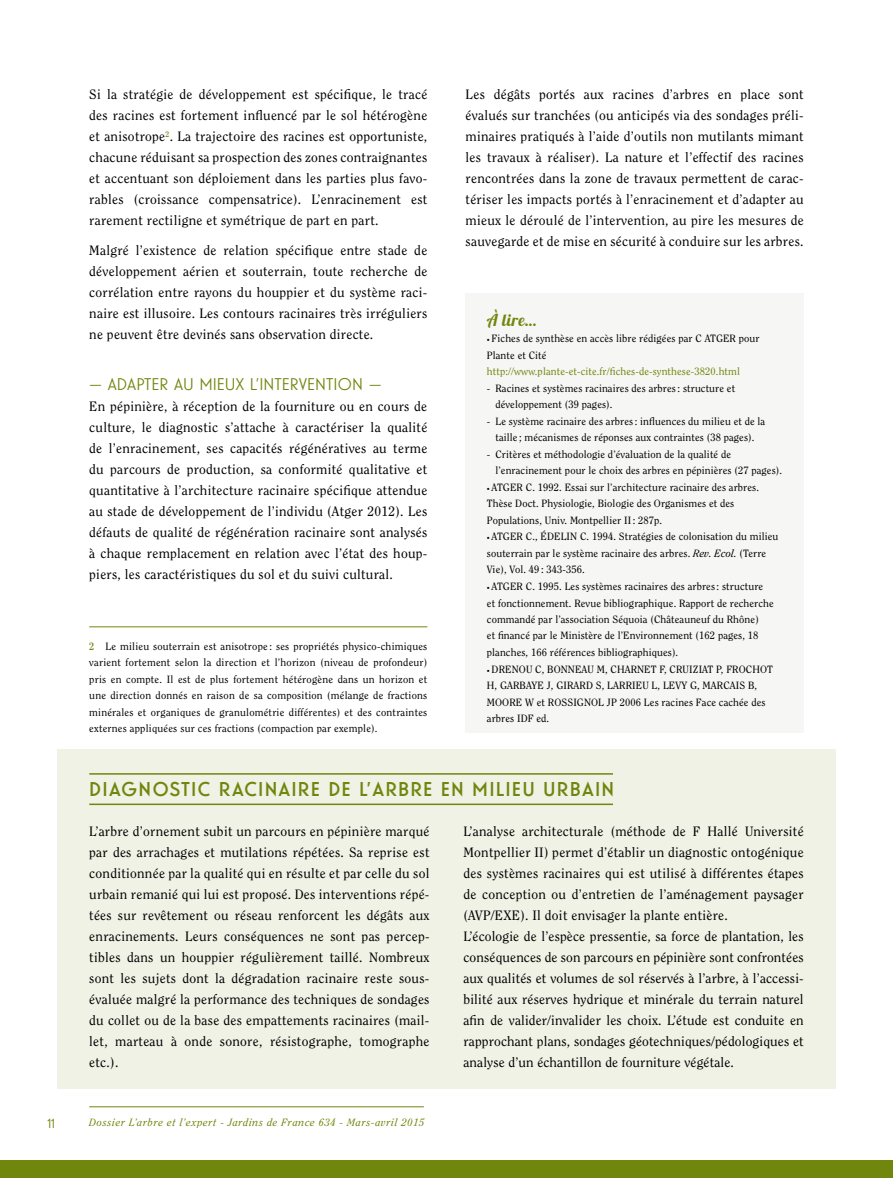
<style>
.page{position:relative;width:893px;height:1178px;background:#fff}
.page>*{position:absolute;margin:0;border:0;box-sizing:border-box;transform-origin:0 0}
.t1{font:500 19.5px "Guildford Pro";letter-spacing:.06em;color:#70860d}
.t2{font:16.5px "Guildford Pro";color:#70860d}
.t3{font:16.5px "Lobster 1.3";color:#70860d}
.t4{font:13.5px/21px "Clearface Std";letter-spacing:.02em;color:#000;text-align:justify}
.t5{font:13.5px "Guildford Pro";color:#70860d}
.t6{font:10.5px/16.5px "Clearface Std";letter-spacing:.01em;color:#000}
.t7{font:italic 10.5px "Clearface Std";letter-spacing:.06em;color:#70860d}
.t8{font:10.5px "Clearface Std";letter-spacing:.01em;color:#70860d}
.s1{font-weight:700;color:#70860d}
.s2{font-style:italic;font-size:6px}
.s3{font-style:italic}
</style>
<div class="page">
<div style="left:0;top:1160px;width:893px;height:18px;background:#70860d"></div>
<hr style="left:89px;top:1106px;width:335px;height:1px;background:#70860d">
<div style="left:466px;top:293px;width:338px;height:440px;background:#f6f6f4"></div>
<hr style="left:89px;top:626px;width:338px;height:1px;background:#70860d">
<div style="left:57px;top:749px;width:779px;height:340px;background:#f0f2e6"></div>
<hr style="left:89px;top:773px;width:524px;height:2px;background:#70860d">
<hr style="left:89px;top:803px;width:524px;height:2px;background:#70860d">
<p class="t4" style="left:89px;top:84px;width:340px">Si la stratégie de développement est spécifique, le tracé des racines est fortement influencé par le sol hétérogène et anisotrope<sup>2</sup>. La trajectoire des racines est opportuniste, chacune réduisant sa prospection des zones contraignantes et accentuant son déploiement dans les parties plus favo&shy;rables (croissance compensatrice). L’enracinement est rarement rectiligne et symétrique de part en part.</p>
<p class="t4" style="left:89px;top:240px;width:340px">Malgré l’existence de relation spécifique entre stade de développement aérien et souterrain, toute recherche de corrélation entre rayons du houppier et du système raci&shy;naire est illusoire. Les contours racinaires très irréguliers ne peuvent être devinés sans observation directe.</p>
<p class="t2" style="left:89px;top:373px;width:294px">— ADAPTER AU MIEUX L’INTERVENTION —</p>
<p class="t4" style="left:89px;top:395px;width:340px">En pépinière, à réception de la fourniture ou en cours de culture, le diagnostic s’attache à caractériser la qualité de l’enracinement, ses capacités régénératives au terme du parcours de production, sa conformité qualitative et quantitative à l’architecture racinaire spécifique attendue au stade de développement de l’individu (Atger 2012). Les défauts de qualité de régénération racinaire sont analysés à chaque remplacement en relation avec l’état des houp&shy;piers, les caractéristiques du sol et du suivi cultural.</p>
<p class="t6" style="left:89px;top:638px;width:340px;text-align:justify"><span class="s1">2</span> Le milieu souterrain est anisotrope : ses propriétés physico-chimiques varient fortement selon la direction et l’horizon (niveau de profondeur) pris en compte. Il est de plus fortement hétérogène dans un horizon et une direction donnés en raison de sa composition (mélange de fractions minérales et organiques de granulométrie différentes) et des contraintes externes appliquées sur ces fractions (compaction par exemple).</p>
<p class="t4" style="left:466px;top:84px;width:340px">Les dégâts portés aux racines d’arbres en place sont évalués sur tranchées (ou anticipés via des sondages préli&shy;minaires pratiqués à l’aide d’outils non mutilants mimant les travaux à réaliser). La nature et l’effectif des racines rencontrées dans la zone de travaux permettent de carac&shy;tériser les impacts portés à l’enracinement et d’adapter au mieux le déroulé de l’intervention, au pire les mesures de sauvegarde et de mise en sécurité à conduire sur les arbres.</p>
<p class="t3" style="left:487px;top:309px;width:51px">À lire…</p>
<p class="t6" style="left:487px;top:331px;width:274px"><span class="s2">•</span> Fiches de synthèse en accès libre rédigées par C ATGER pour<br>Plante et Cité</p>
<p class="t8" style="left:487px;top:365px;width:255px">http://www.plante-et-cite.fr/fiches-de-synthese-3820.html</p>
<p class="t6" style="left:495px;top:380px;width:241px;text-indent:-9px">- Racines et systèmes racinaires des arbres: structure et développement (39 pages).</p>
<p class="t6" style="left:487px;top:413px;width:280px;text-align:center">- Le système racinaire des arbres: influences du milieu et de la taille ; mécanismes de réponses aux contraintes (38 pages).</p>
<p class="t6" style="left:495px;top:446px;width:288px;text-indent:-9px">- Critères et méthodologie d’évaluation de la qualité de l’enracinement pour le choix des arbres en pépinières (27 pages).</p>
<p class="t6" style="left:487px;top:479px;width:274px"><span class="s2">•</span> ATGER C. 1992. Essai sur l’architecture racinaire des arbres.<br>Thèse Doct. Physiologie, Biologie des Organismes et des<br>Populations, Univ. Montpellier II: 287p.</p>
<p class="t6" style="left:487px;top:529px;width:293px"><span class="s2">•</span> ATGER C., ÉDELIN C. 1994. Stratégies de colonisation du milieu souterrain par le système racinaire des arbres. <span class="s3">Rev. Ecol.</span> (Terre<br>Vie), Vol. 49 : 343-356.</p>
<p class="t6" style="left:487px;top:578px;width:288px"><span class="s2">•</span> ATGER C. 1995. Les systèmes racinaires des arbres: structure et fonctionnement. Revue bibliographique. Rapport de recherche commandé par l’association Séquoia (Châteauneuf du Rhône)<br>et financé par le Ministère de l’Environnement (162 pages, 18 planches, 166 références bibliographiques).</p>
<p class="t6" style="left:487px;top:661px;width:288px"><span class="s2">•</span> DRENOU C, BONNEAU M, CHARNET F, CRUIZIAT P, FROCHOT H, GARBAYE J, GIRARD S, LARRIEU L, LEVY G, MARCAIS B, MOORE W et ROSSIGNOL JP 2006 Les racines Face cachée des arbres IDF ed.</p>
<h1 class="t1" style="left:89px;top:776px;width:526px">DIAGNOSTIC RACINAIRE DE L’ARBRE EN MILIEU URBAIN</h1>
<p class="t4" style="left:89px;top:821px;width:342px">L’arbre d’ornement subit un parcours en pépinière marqué par des arrachages et mutilations répétées. Sa reprise est conditionnée par la qualité qui en résulte et par celle du sol urbain remanié qui lui est proposé. Des interventions répé&shy;tées sur revêtement ou réseau renforcent les dégâts aux enracinements. Leurs conséquences ne sont pas percep&shy;tibles dans un houppier régulièrement taillé. Nombreux sont les sujets dont la dégradation racinaire reste sous&shy;évaluée malgré la performance des techniques de sondages du collet ou de la base des empattements racinaires (mail&shy;let, marteau à onde sonore, résistographe, tomographe etc.).</p>
<p class="t4" style="left:463px;top:821px;width:342px;text-align:left">L’analyse architecturale (méthode de F Hallé Université Montpellier II) permet d’établir un diagnostic ontogénique des systèmes racinaires qui est utilisé à différentes étapes de conception ou d’entretien de l’aménagement paysager (AVP/EXE). Il doit envisager la plante entière.<br>L’écologie de l’espèce pressentie, sa force de plantation, les conséquences de son parcours en pépinière sont confrontées aux qualités et volumes de sol réservés à l’arbre, à l’accessi&shy;bilité aux réserves hydrique et minérale du terrain naturel afin de valider/invalider les choix. L’étude est conduite en rapprochant plans, sondages géotechniques/pédologiques et analyse d’un échantillon de fourniture végétale.</p>
<p class="t5" style="left:48px;top:1114px;width:9px">11</p>
<p class="t7" style="left:89px;top:1116px;width:337px">Dossier L’arbre et l’expert - Jardins de France 634 - Mars-avril 2015</p>
</div>
